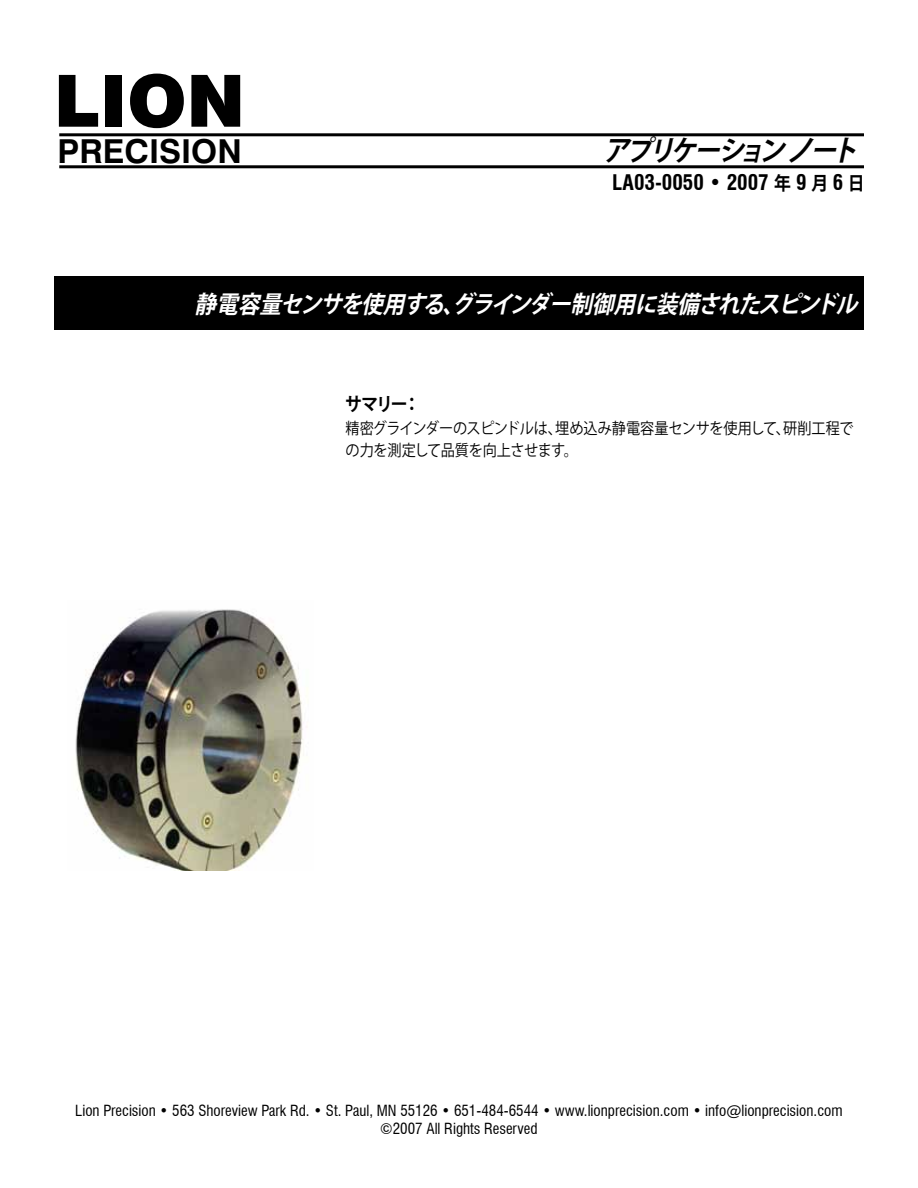
<style>
.page{position:relative;width:918px;height:1188px;background:#fff}
.page>*{position:absolute;margin:0;border:0;box-sizing:border-box;transform-origin:0 0}
.t1{font:900 72px "Swiss 721 BT";color:#000}
.t2{font:700 33px "Swiss 721 BT";color:#000}
.t3{font:italic 700 28.5px "Koz Go Pr 6 N";color:#000;scale:.9 1}
.t4{font:italic 700 24px "Koz Go Pr 6 N";color:#fff;scale:.9 1}
.t5{font:700 condensed 21px "Swiss 721 BT";color:#000}
.t6{font:700 18.75px "Koz Go Pr 6 N";color:#000;scale:.9 1}
.t7{font:15.75px/22.5px "Koz Go Pr 6 N";letter-spacing:-.02em;color:#000;scale:.9 1}
.t8{font:condensed 15px/18px "Swiss 721 BT";color:#000;text-align:center}
.s1{font-family:"Koz Go Pr 6 N";font-stretch:normal;font-size:18.75px}
</style>
<div class="page">
<hr style="left:59px;top:133px;width:805px;height:3px;background:#000">
<hr style="left:59px;top:165px;width:805px;height:3px;background:#000">
<div style="left:54px;top:276px;width:810px;height:54px;background:#000"></div>
<img style="left:75px;top:609px;width:233px;height:262px">
<h1 class="t1" style="left:54px;top:57px;width:193px">LION</h1>
<h2 class="t2" style="left:57px;top:131px;width:186px">PRECISION</h2>
<h3 class="t3" style="left:603px;top:134px;width:296px">アプリケーション ノート</h3>
<h3 class="t5" style="left:612px;top:170px;width:254px">LA03-0050 • 2007 <span class="s1">年</span> 9 <span class="s1">月</span> 6 <span class="s1">日</span></h3>
<h3 class="t4" style="left:195px;top:290px;width:748px">静電容量センサを使用する、グラインダー制御用に装備されたスピンドル</h3>
<p class="t6" style="left:345px;top:394px;width:85px">サマリー：</p>
<p class="t7" style="left:346px;top:417px;width:566px">精密グラインダーのスピンドルは、埋め込み静電容量センサを使用して、研削工程での力を測定して品質を向上させます。</p>
<p class="t8" style="left:75px;top:1102px;width:769px">Lion Precision • 563 Shoreview Park Rd. • St. Paul, MN 55126 • 651-484-6544 • www.lionprecision.com • info@lionprecision.com ©2007 All Rights Reserved</p>
</div>
